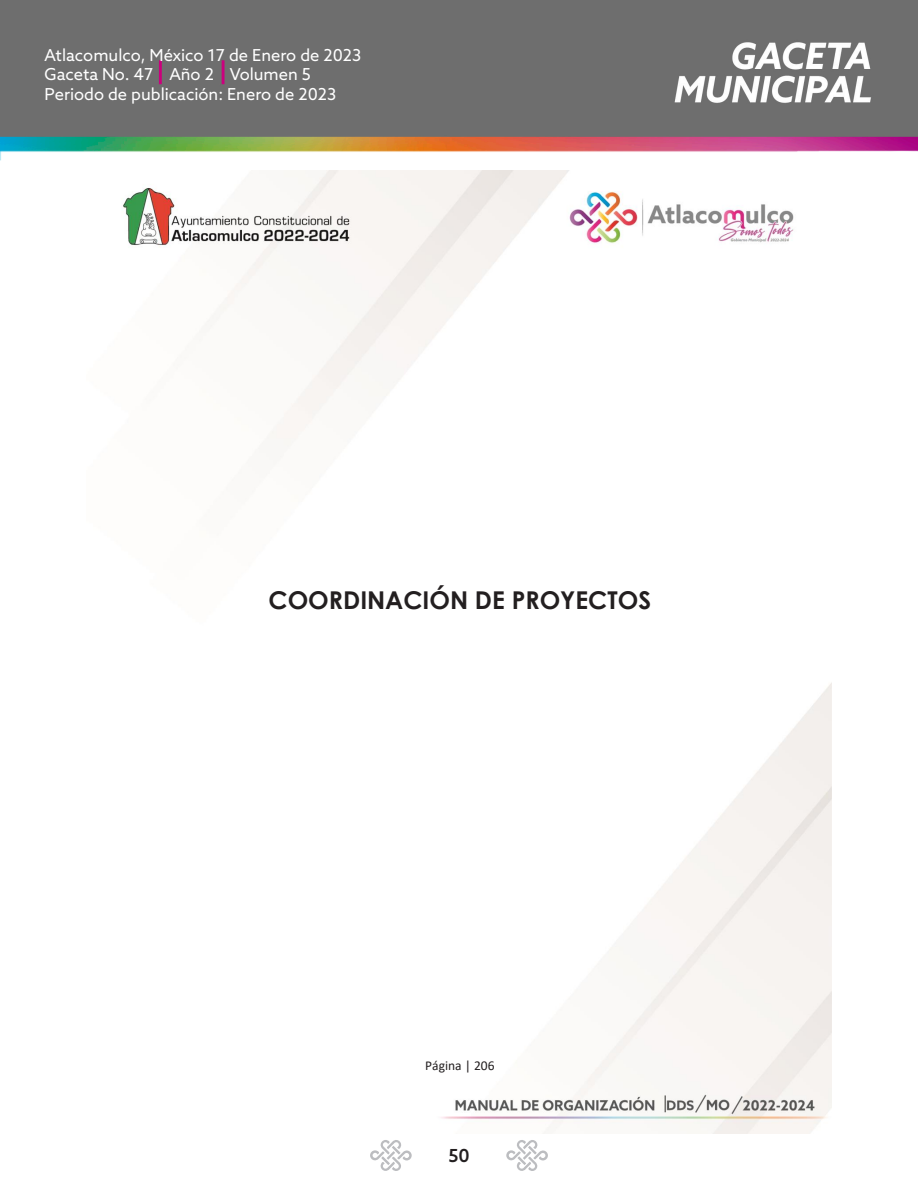
<style>
.page{position:relative;width:918px;height:1188px;background:#fff}
.page>*{position:absolute;margin:0;border:0;box-sizing:border-box;transform-origin:0 0}
.t1{font:700 24.6px "Century Gothic";color:#231f20}
.t2{font:500 18px "Azo Sans";color:#231f20}
.t3{font:16.5px/19.8px "Azo Sans";color:#fff}
.t4{font:13.5px "Calibri";color:#231f20}
</style>
<div class="page">
<img style="left:123px;top:170px;width:708px;height:964px">
<img style="left:0;top:0;width:918px;height:161px">
<svg style="left:506px;top:1140px;width:42px;height:31px"></svg>
<svg style="left:370px;top:1140px;width:42px;height:31px"></svg>
<p class="t3" style="left:45px;top:45px;width:318px">Atlacomulco, México 17 de Enero de 2023<br>Gaceta No. 47 Año 2 Volumen 5<br>Periodo de publicación: Enero de 2023</p>
<p class="t1" style="left:269px;top:582px;width:384px">COORDINACIÓN DE PROYECTOS</p>
<p class="t4" style="left:425px;top:1056px;width:71px">Página | 206</p>
<p class="t2" style="left:448px;top:1144px;width:23px">50</p>
</div>
